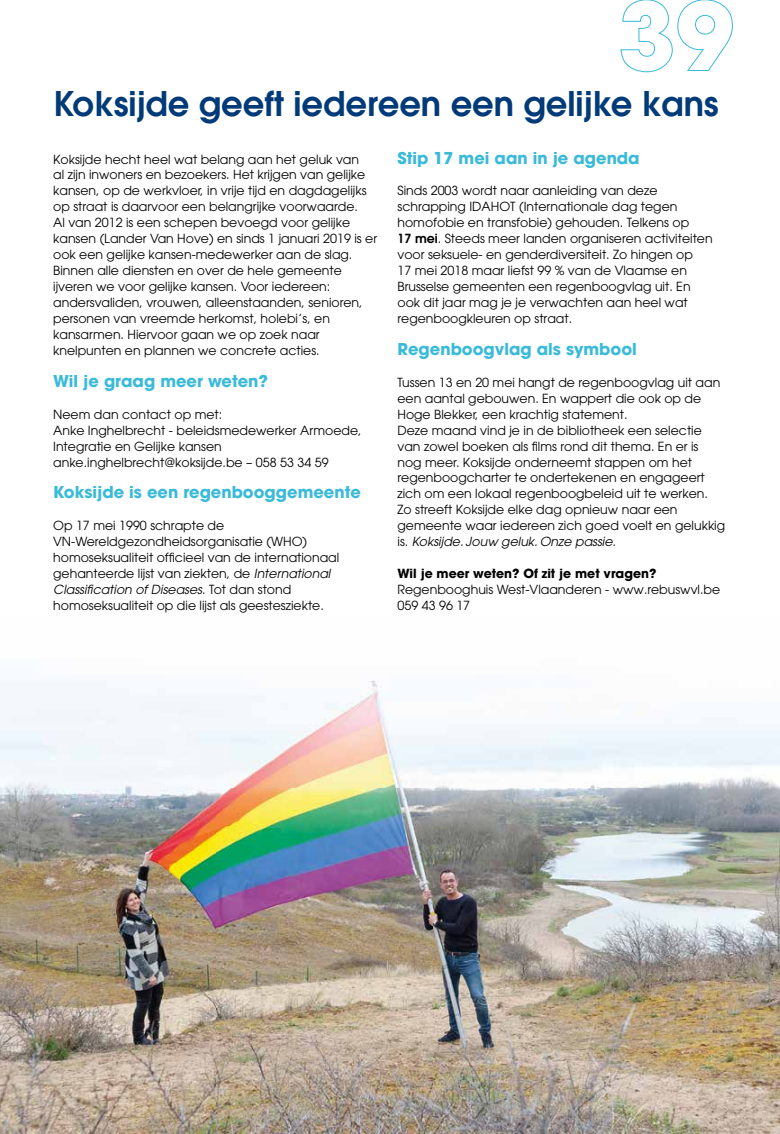
<style>
.page{position:relative;width:780px;height:1134px;background:#fff}
.page>*{position:absolute;margin:0;border:0;box-sizing:border-box;transform-origin:0 0}
.t1{font:600 33.75px "Avant Garde";color:#003a78}
.t2{font:700 16.25px "Avant Garde";color:#3abad9}
.t3{font:12.5px/16px "Avant Garde";color:#000}
.t4{font:700 12.5px "Avant Garde";color:#000}
.s1{font-style:italic}
.s2{font-weight:600}
</style>
<div class="page">
<img style="left:0;top:681px;width:780px;height:453px">
<svg style="left:620px;top:0;width:113px;height:72px"></svg>
<h1 class="t1" style="left:53px;top:81px;width:667px">Koksijde geeft iedereen een gelijke kans</h1>
<p class="t3" style="left:53px;top:151px;width:325px">Koksijde hecht heel wat belang aan het geluk van<br>al zijn inwoners en bezoekers. Het krijgen van gelijke kansen, op de werkvloer, in vrije tijd en dagdagelijks op straat is daarvoor een belangrijke voorwaarde.<br>Al van 2012 is een schepen bevoegd voor gelijke kansen (Lander Van Hove) en sinds 1 januari 2019 is er ook een gelijke kansen-medewerker aan de slag.<br>Binnen alle diensten en over de hele gemeente ijveren we voor gelijke kansen. Voor iedereen: andersvaliden, vrouwen, alleenstaanden, senioren, personen van vreemde herkomst, holebi’s, en kansarmen. Hiervoor gaan we op zoek naar knelpunten en plannen we concrete acties.</p>
<h2 class="t2" style="left:53px;top:370px;width:216px">Wil je graag meer weten?</h2>
<p class="t3" style="left:53px;top:406px;width:310px">Neem dan contact op met:<br>Anke Inghelbrecht - beleidsmedewerker Armoede, Integratie en Gelijke kansen anke.inghelbrecht@koksijde.be – 058 53 34 59</p>
<h2 class="t2" style="left:53px;top:482px;width:309px">Koksijde is een regenbooggemeente</h2>
<p class="t3" style="left:53px;top:518px;width:288px">Op 17 mei 1990 schrapte de VN-Wereldgezondheidsorganisatie (WHO) homoseksualiteit officieel van de internationaal gehanteerde lijst van ziekten, de <span class="s1">International Classification of Diseases</span>. Tot dan stond homoseksualiteit op die lijst als geestesziekte.</p>
<h2 class="t2" style="left:397px;top:147px;width:244px">Stip 17 mei aan in je agenda</h2>
<p class="t3" style="left:397px;top:183px;width:316px">Sinds 2003 wordt naar aanleiding van deze schrapping IDAHOT (Internationale dag tegen homofobie en transfobie) gehouden. Telkens op<br><span class="s2">17 mei</span>. Steeds meer landen organiseren activiteiten voor seksuele- en genderdiversiteit. Zo hingen op<br>17 mei 2018 maar liefst 99 % van de Vlaamse en Brusselse gemeenten een regenboogvlag uit. En ook dit jaar mag je je verwachten aan heel wat regenboogkleuren op straat.</p>
<h2 class="t2" style="left:397px;top:338px;width:241px">Regenboogvlag als symbool</h2>
<p class="t3" style="left:397px;top:374px;width:329px">Tussen 13 en 20 mei hangt de regenboogvlag uit aan een aantal gebouwen. En wappert die ook op de Hoge Blekker, een krachtig statement.<br>Deze maand vind je in de bibliotheek een selectie van zowel boeken als films rond dit thema. En er is nog meer. Koksijde onderneemt stappen om het regenboogcharter te ondertekenen en engageert zich om een lokaal regenboogbeleid uit te werken.<br>Zo streeft Koksijde elke dag opnieuw naar een gemeente waar iedereen zich goed voelt en gelukkig is. <span class="s1">Koksijde. Jouw geluk. Onze passie.</span></p>
<p class="t4" style="left:397px;top:565px;width:260px">Wil je meer weten? Of zit je met vragen?</p>
<p class="t3" style="left:397px;top:581px;width:324px">Regenbooghuis West-Vlaanderen - www.rebuswvl.be<br>059 43 96 17</p>
</div>
